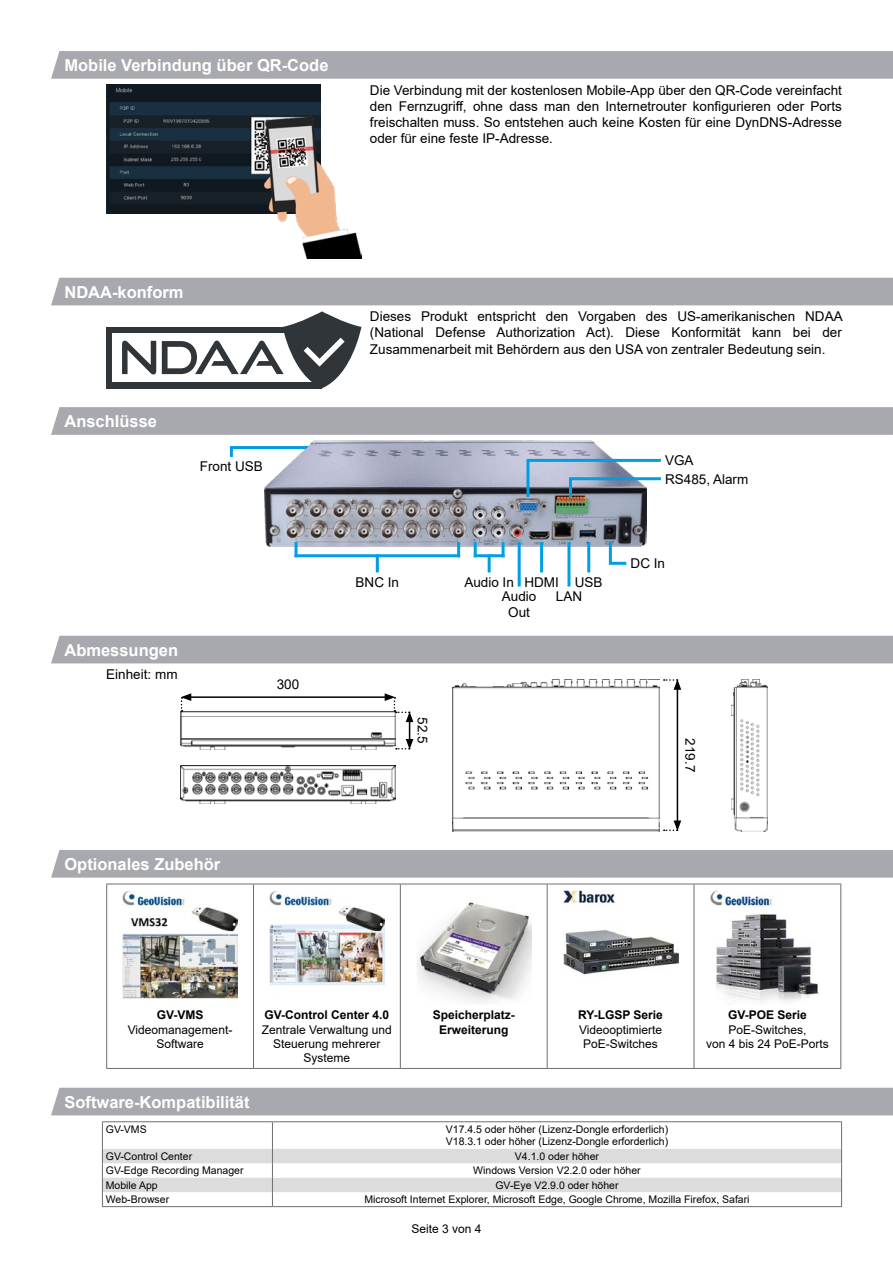
<style>
.page{position:relative;width:893px;height:1263px;background:#fff}
.page>*{position:absolute;margin:0;border:0;box-sizing:border-box;transform-origin:0 0}
.t1{font:700 16.5px "Arial";color:#fff}
.t2{font:13.5px/16.2px "Arial";color:#000;text-align:justify}
.t3{font:12px/14.4px "Arial";color:#000;text-align:center}
.t4{font:700 12px/14.4px "Arial";color:#000;text-align:center}
.t5{font:10.5px/12.6px "Arial";color:#000}
</style>
<div class="page">
<div style="left:51px;top:51px;width:842px;height:28px;background:#a8a9af"></div>
<img style="left:106px;top:85px;width:214px;height:129px">
<img style="left:264px;top:117px;width:97px;height:142px">
<div style="left:51px;top:278px;width:842px;height:27px;background:#a8a9af"></div>
<div style="left:106px;top:327px;width:216px;height:61px;background:#30353a"></div>
<div style="left:113px;top:333px;width:209px;height:49px;background:#fff"></div>
<svg style="left:122px;top:311px;width:239px;height:77px"></svg>
<svg style="left:51px;top:407px;width:842px;height:28px;background:#a9aab0"></svg>
<svg style="left:229px;top:446px;width:35px;height:11px"></svg>
<img style="left:264px;top:441px;width:382px;height:106px">
<svg style="left:607px;top:539px;width:22px;height:26px"></svg>
<hr style="left:518px;top:542px;width:3px;height:44px;background:#009fe3">
<hr style="left:567px;top:542px;width:3px;height:44px;background:#009fe3">
<hr style="left:376px;top:554px;width:3px;height:18px;background:#009fe3">
<hr style="left:488px;top:554px;width:3px;height:18px;background:#009fe3">
<hr style="left:540px;top:542px;width:3px;height:30px;background:#009fe3">
<hr style="left:587px;top:542px;width:3px;height:30px;background:#009fe3">
<hr style="left:295px;top:554px;width:165px;height:3px;background:#009fe3">
<hr style="left:474px;top:554px;width:31px;height:3px;background:#009fe3">
<hr style="left:295px;top:542px;width:3px;height:15px;background:#009fe3">
<hr style="left:474px;top:542px;width:3px;height:15px;background:#009fe3">
<hr style="left:457px;top:542px;width:3px;height:15px;background:#009fe3">
<hr style="left:502px;top:542px;width:3px;height:15px;background:#009fe3">
<svg style="left:525px;top:457px;width:136px;height:43px;background:#8ea5ba"></svg>
<div style="left:51px;top:636px;width:842px;height:27px;background:#a8a9af"></div>
<img style="left:181px;top:712px;width:204px;height:37px">
<hr style="left:189px;top:696px;width:198px;height:2px;background:#000">
<hr style="left:677px;top:687px;width:1px;height:136px;background:#000">
<svg style="left:181px;top:693px;width:10px;height:18px"></svg>
<svg style="left:664px;top:820px;width:17px;height:11px"></svg>
<svg style="left:664px;top:679px;width:17px;height:11px"></svg>
<svg style="left:385px;top:693px;width:28px;height:56px"></svg>
<img style="left:181px;top:766px;width:214px;height:37px">
<img style="left:731px;top:679px;width:36px;height:152px">
<img style="left:452px;top:679px;width:207px;height:152px">
<div style="left:51px;top:850px;width:842px;height:28px;background:#a8a9af"></div>
<hr style="left:547px;top:884px;width:147px;height:1px;background:#6e6e6e">
<hr style="left:547px;top:884px;width:1px;height:184px;background:#6e6e6e">
<hr style="left:694px;top:884px;width:147px;height:1px;background:#6e6e6e">
<hr style="left:694px;top:884px;width:1px;height:184px;background:#6e6e6e">
<hr style="left:840px;top:884px;width:1px;height:184px;background:#6e6e6e">
<hr style="left:547px;top:1068px;width:147px;height:1px;background:#6e6e6e">
<hr style="left:694px;top:1068px;width:147px;height:1px;background:#6e6e6e">
<hr style="left:106px;top:884px;width:147px;height:1px;background:#6e6e6e">
<hr style="left:106px;top:884px;width:1px;height:184px;background:#6e6e6e">
<hr style="left:253px;top:884px;width:147px;height:1px;background:#6e6e6e">
<hr style="left:253px;top:884px;width:1px;height:184px;background:#6e6e6e">
<hr style="left:400px;top:884px;width:147px;height:1px;background:#6e6e6e">
<hr style="left:400px;top:884px;width:1px;height:184px;background:#6e6e6e">
<hr style="left:106px;top:1068px;width:147px;height:1px;background:#6e6e6e">
<hr style="left:253px;top:1068px;width:147px;height:1px;background:#6e6e6e">
<hr style="left:400px;top:1068px;width:147px;height:1px;background:#6e6e6e">
<img style="left:123px;top:891px;width:114px;height:108px">
<img style="left:269px;top:890px;width:115px;height:96px">
<img style="left:417px;top:902px;width:114px;height:101px">
<img style="left:563px;top:890px;width:115px;height:85px">
<img style="left:710px;top:890px;width:109px;height:112px">
<div style="left:51px;top:1088px;width:842px;height:27px;background:#a8a9af"></div>
<hr style="left:102px;top:1121px;width:170px;height:1px;background:#6e6e6e">
<hr style="left:272px;top:1121px;width:570px;height:1px;background:#6e6e6e">
<svg style="left:102px;top:1122px;width:740px;height:84px"></svg>
<hr style="left:102px;top:1206px;width:170px;height:1px;background:#6e6e6e">
<hr style="left:272px;top:1206px;width:570px;height:1px;background:#6e6e6e">
<p class="t1" style="left:64px;top:54px;width:266px">Mobile Verbindung über QR-Code</p>
<p class="t2" style="left:370px;top:82px;width:473px">Die Verbindung mit der kostenlosen Mobile-App über den QR-Code vereinfacht den Fernzugriff, ohne dass man den Internetrouter konfigurieren oder Ports freischalten muss. So entstehen auch keine Kosten für eine DynDNS-Adresse oder für eine feste IP-Adresse.</p>
<p class="t1" style="left:64px;top:280px;width:121px">NDAA-konform</p>
<p class="t1" style="left:64px;top:410px;width:94px">Anschlüsse</p>
<p class="t2" style="left:370px;top:308px;width:474px">Dieses Produkt entspricht den Vorgaben des US-amerikanischen NDAA (National Defense Authorization Act). Diese Konformität kann bei der Zusammenarbeit mit Behördern aus den USA von zentraler Bedeutung sein.</p>
<p class="t2" style="left:200px;top:458px;width:65px">Front USB</p>
<p class="t2" style="left:665px;top:451px;width:85px;line-height:18.3px">VGA<br>RS485, Alarm</p>
<p class="t1" style="left:64px;top:638px;width:115px">Abmessungen</p>
<p class="t2" style="left:106px;top:666px;width:73px">Einheit: mm</p>
<p class="t2" style="left:277px;top:676px;width:24px">300</p>
<p class="t1" style="left:64px;top:853px;width:157px">Optionales Zubehör</p>
<p class="t2" style="left:356px;top:574px;width:45px">BNC In</p>
<p class="t2" style="left:556px;top:575px;width:48px;line-height:14.1px;text-indent:19px">USB<br>LAN</p>
<p class="t2" style="left:464px;top:574px;width:96px">Audio In HDMI</p>
<p class="t2" style="left:502px;top:588px;width:36px;text-align:center">Audio<br>Out</p>
<p class="t2" style="left:631px;top:555px;width:36px">DC In</p>
<p class="t2" style="left:431px;top:717px;width:28px;rotate:90deg">52.5</p>
<p class="t2" style="left:698px;top:738px;width:35px;rotate:90deg">219.7</p>
<p class="t4" style="left:157px;top:1008px;width:48px">GV-VMS</p>
<p class="t3" style="left:128px;top:1022px;width:106px">Videomanagement-<br>Software</p>
<p class="t4" style="left:265px;top:1008px;width:126px">GV-Control Center 4.0</p>
<p class="t3" style="left:262px;top:1022px;width:132px">Zentrale Verwaltung und<br>Steuerung mehrerer<br>Systeme</p>
<p class="t4" style="left:433px;top:1008px;width:84px">Speicherplatz-<br>Erweiterung</p>
<p class="t4" style="left:578px;top:1008px;width:86px">RY-LGSP Serie</p>
<p class="t3" style="left:579px;top:1022px;width:85px">Videooptimierte<br>PoE-Switches</p>
<p class="t4" style="left:728px;top:1008px;width:80px">GV-POE Serie</p>
<p class="t3" style="left:706px;top:1022px;width:124px">PoE-Switches,<br>von 4 bis 24 PoE-Ports</p>
<p class="t1" style="left:64px;top:1090px;width:187px">Software-Kompatibilität</p>
<p class="t5" style="left:106px;top:1123px;width:42px">GV-VMS</p>
<p class="t5" style="left:446px;top:1123px;width:224px">V17.4.5 oder höher (Lizenz-Dongle erforderlich)<br>V18.3.1 oder höher (Lizenz-Dongle erforderlich)</p>
<p class="t5" style="left:106px;top:1150px;width:88px">GV-Control Center</p>
<p class="t5" style="left:515px;top:1150px;width:86px">V4.1.0 oder höher</p>
<p class="t5" style="left:106px;top:1164px;width:139px">GV-Edge Recording Manager</p>
<p class="t5" style="left:473px;top:1164px;width:169px">Windows Version V2.2.0 oder höher</p>
<p class="t5" style="left:106px;top:1179px;width:53px">Mobile App</p>
<p class="t5" style="left:495px;top:1179px;width:125px">GV-Eye V2.9.0 oder höher</p>
<p class="t5" style="left:106px;top:1193px;width:65px">Web-Browser</p>
<p class="t5" style="left:364px;top:1193px;width:387px">Microsoft Internet Explorer, Microsoft Edge, Google Chrome, Mozilla Firefox, Safari</p>
<p class="t3" style="left:411px;top:1221px;width:72px">Seite 3 von 4</p>
</div>
